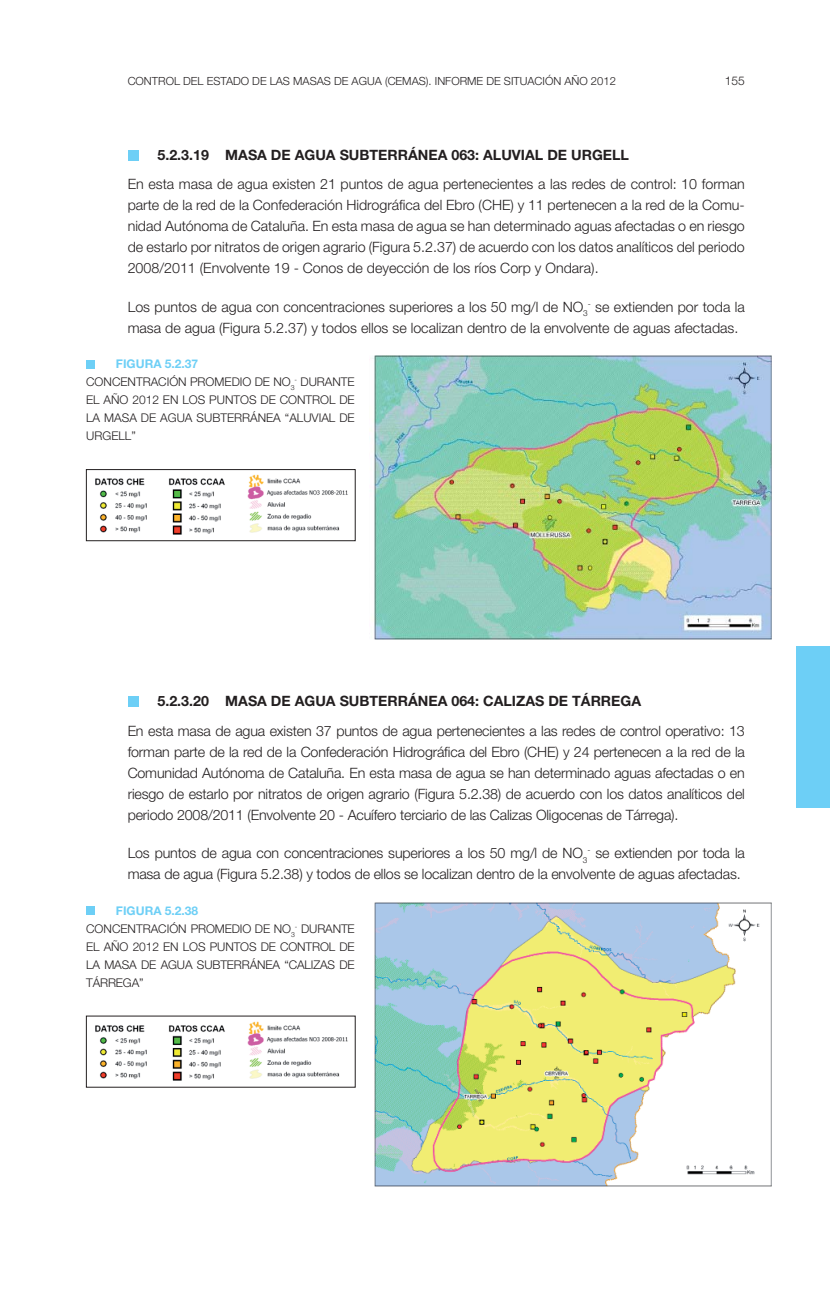
<style>
.page{position:relative;width:830px;height:1297px;background:#fff}
.page>*{position:absolute;margin:0;border:0;box-sizing:border-box;transform-origin:0 0}
.t1{font:300 14.25px/21px "Helvetica Neue";letter-spacing:-.01em;color:#231f20;text-align:justify}
.t2{font:700 14.25px "Helvetica Neue";color:#231f20}
.t3{font:300 12px/18px "Helvetica Neue";color:#231f20}
.t4{font:300 11.25px "Helvetica Neue";color:#231f20}
.s1{font-weight:700;color:#6dcff6}
</style>
<div class="page">
<div style="left:795px;top:646px;width:34px;height:162px;background:#6dcff6"></div>
<div style="left:128px;top:150px;width:10px;height:11px;background:#6dcff6"></div>
<div style="left:86px;top:360px;width:9px;height:8px;background:#6dcff6"></div>
<img style="left:95px;top:474px;width:253px;height:61px">
<div style="left:86px;top:469px;width:269px;height:72px;border:1px solid #231f20"></div>
<img style="left:372px;top:355px;width:399px;height:285px">
<div style="left:128px;top:697px;width:10px;height:10px;background:#6dcff6"></div>
<div style="left:86px;top:906px;width:9px;height:9px;background:#6dcff6"></div>
<img style="left:95px;top:1021px;width:253px;height:60px">
<img style="left:374px;top:902px;width:397px;height:285px">
<p class="t4" style="left:128px;top:77px;width:489px">CONTROL DEL ESTADO DE LAS MASAS DE AGUA (CEMAS). INFORME DE SITUACIÓN AÑO 2012</p>
<p class="t3" style="left:724px;top:73px;width:22px">155</p>
<p class="t2" style="left:157px;top:150px;width:473px">5.2.3.19 MASA DE AGUA SUBTERRÁNEA 063: ALUVIAL DE URGELL</p>
<p class="t1" style="left:128px;top:175px;width:618px">En esta masa de agua existen 21 puntos de agua pertenecientes a las redes de control: 10 forman parte de la red de la Confederación Hidrográfica del Ebro (CHE) y 11 pertenecen a la red de la Comu&shy;nidad Autónoma de Cataluña. En esta masa de agua se han determinado aguas afectadas o en riesgo de estarlo por nitratos de origen agrario (Figura 5.2.37) de acuerdo con los datos analíticos del periodo 2008/2011 (Envolvente 19 - Conos de deyección de los ríos Corp y Ondara).</p>
<p class="t1" style="left:128px;top:297px;width:618px">Los puntos de agua con concentraciones superiores a los 50 mg/l de NO<sub>3</sub><sup>-</sup> se extienden por toda la masa de agua (Figura 5.2.37) y todos ellos se localizan dentro de la envolvente de aguas afectadas.</p>
<p class="t3" style="left:86px;top:356px;width:270px;text-indent:30px"><span class="s1">FIGURA 5.2.37<br></span>CONCENTRACIÓN PROMEDIO DE NO<sub>3</sub><sup>-</sup> DURANTE<br>EL AÑO 2012 EN LOS PUNTOS DE CONTROL DE<br>LA MASA DE AGUA SUBTERRÁNEA “ALUVIAL DE<br>URGELL”</p>
<p class="t2" style="left:157px;top:696px;width:485px">5.2.3.20 MASA DE AGUA SUBTERRÁNEA 064: CALIZAS DE TÁRREGA</p>
<p class="t1" style="left:128px;top:722px;width:618px">En esta masa de agua existen 37 puntos de agua pertenecientes a las redes de control operativo: 13 forman parte de la red de la Confederación Hidrográfica del Ebro (CHE) y 24 pertenecen a la red de la Comunidad Autónoma de Cataluña. En esta masa de agua se han determinado aguas afectadas o en riesgo de estarlo por nitratos de origen agrario (Figura 5.2.38) de acuerdo con los datos analíticos del periodo 2008/2011 (Envolvente 20 - Acuífero terciario de las Calizas Oligocenas de Tárrega).</p>
<p class="t1" style="left:128px;top:844px;width:618px">Los puntos de agua con concentraciones superiores a los 50 mg/l de NO<sub>3</sub><sup>-</sup> se extienden por toda la masa de agua (Figura 5.2.38) y todos de ellos se localizan dentro de la envolvente de aguas afectadas.</p>
<p class="t3" style="left:86px;top:903px;width:270px;text-indent:30px"><span class="s1">FIGURA 5.2.38<br></span>CONCENTRACIÓN PROMEDIO DE NO<sub>3</sub><sup>-</sup> DURANTE<br>EL AÑO 2012 EN LOS PUNTOS DE CONTROL DE<br>LA MASA DE AGUA SUBTERRÁNEA “CALIZAS DE<br>TÁRREGA”</p>
</div>
